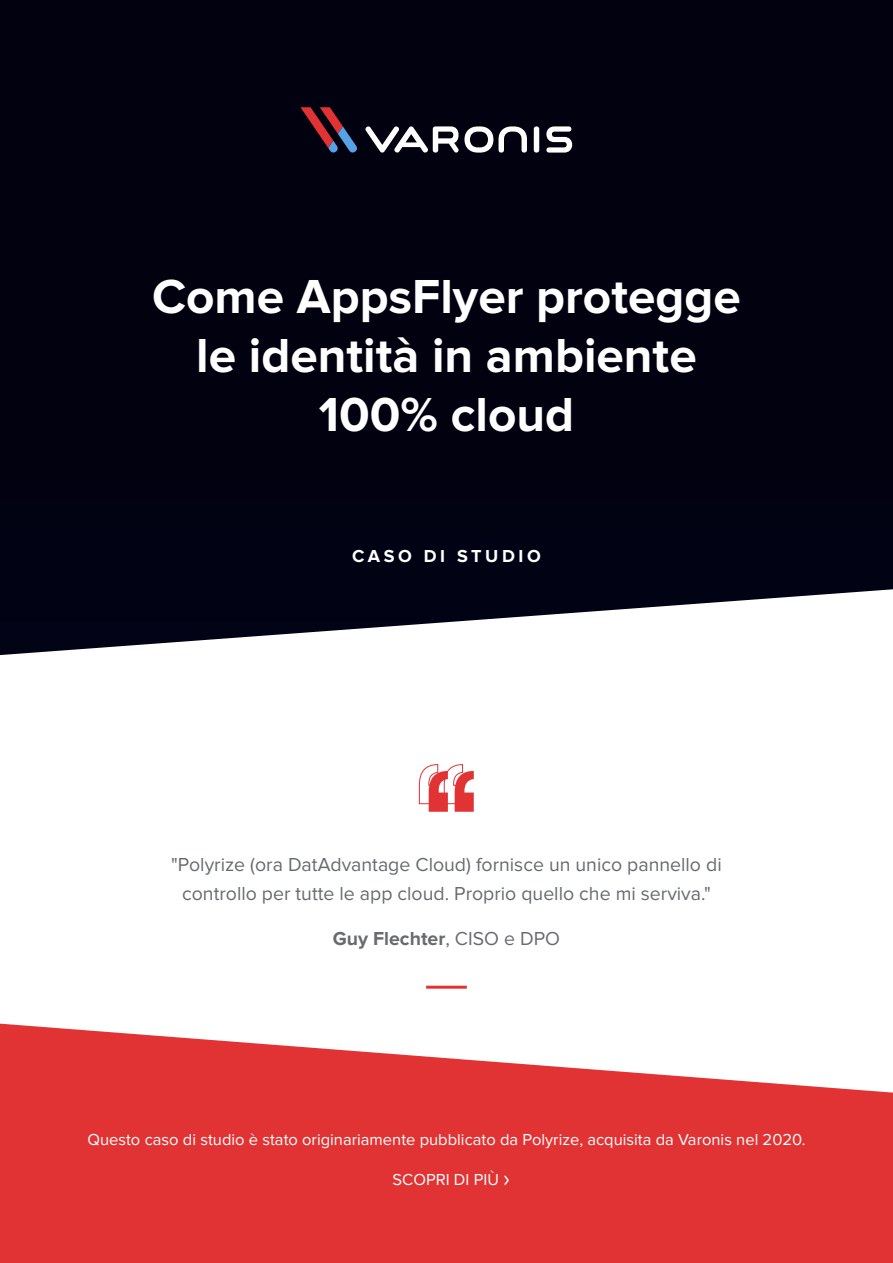
<style>
.page{position:relative;width:893px;height:1263px;background:#fff}
.page>*{position:absolute;margin:0;border:0;box-sizing:border-box;transform-origin:0 0}
.t1{font:700 49.5px/59.4px "Proxima Nova";color:#fff;text-align:center}
.t2{font:19.5px/28.5px "Proxima Nova";color:#686b6e;text-align:center}
.t3{font:700 19.5px "Proxima Nova";color:#686b6e}
.t4{font:700 18px "Proxima Nova";letter-spacing:.2em;color:#fff}
.t5{font:16.5px "Proxima Nova";color:#fff}
.s1{font-weight:400}
</style>
<div class="page">
<div style="left:0;top:0;width:893px;height:656px;background:#010110"></div>
<svg style="left:0;top:1023px;width:893px;height:240px;background:#e55051"></svg>
<hr style="left:426px;top:986px;width:41px;height:3px;background:#e13334">
<svg style="left:419px;top:764px;width:55px;height:48px"></svg>
<svg style="left:503px;top:1174px;width:7px;height:12px"></svg>
<div style="left:534px;top:126px;width:5px;height:27px;background:#fff;border-radius:3px"></div>
<svg style="left:546px;top:126px;width:26px;height:27px"></svg>
<svg style="left:365px;top:126px;width:128px;height:27px"></svg>
<svg style="left:499px;top:126px;width:28px;height:27px"></svg>
<svg style="left:300px;top:107px;width:58px;height:46px;background:#3c1c2e"></svg>
<h1 class="t1" style="left:152px;top:268px;width:590px">Come AppsFlyer protegge le identità in ambiente<br>100% cloud</h1>
<p class="t4" style="left:352px;top:547px;width:190px">CASO DI STUDIO</p>
<p class="t2" style="left:171px;top:850px;width:552px">"Polyrize (ora DatAdvantage Cloud) fornisce un unico pannello di controllo per tutte le app cloud. Proprio quello che mi serviva."</p>
<p class="t3" style="left:333px;top:930px;width:229px">Guy Flechter<span class="s1">, CISO e DPO</span></p>
<p class="t5" style="left:87px;top:1130px;width:720px">Questo caso di studio è stato originariamente pubblicato da Polyrize, acquisita da Varonis nel 2020.</p>
<p class="t5" style="left:393px;top:1170px;width:108px">SCOPRI DI PIÙ</p>
</div>
